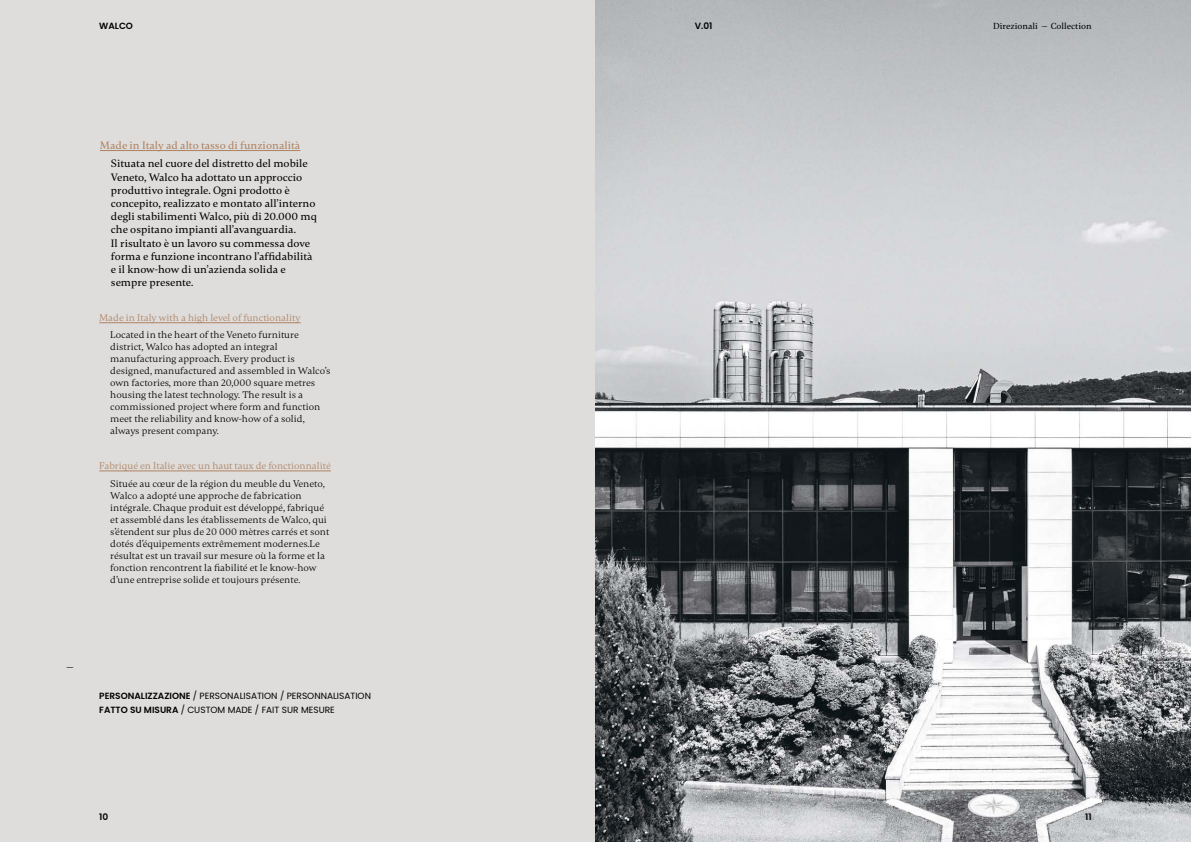
<style>
.page{position:relative;width:1191px;height:842px;background:#fff}
.page>*{position:absolute;margin:0;border:0;box-sizing:border-box;transform-origin:0 0}
.t1{font:500 11px/13.2px "Gambetta";color:#000}
.t2{font:500 11px "Gambetta";color:#af8262}
.t3{font:10px/12px "Gambetta";color:#000}
.t4{font:10px "Gambetta";color:#af8262}
.t5{font:9px/14px "Poppins";color:#000}
.t6{font:500 9px "Gambetta";color:#000}
.t7{font:600 9px "Poppins";color:#000}
.t8{font:300 9px "Poppins";color:#000}
.s1{font-weight:600}
</style>
<div class="page">
<div style="left:0;top:0;width:595px;height:842px;background:#dedddb"></div>
<img style="left:595px;top:0;width:596px;height:842px">
<hr style="left:100px;top:150px;width:200px;height:1px;background:#af8262">
<hr style="left:99px;top:322px;width:202px;height:1px;background:#af8262">
<hr style="left:99px;top:471px;width:232px;height:1px;background:#af8262">
<p class="t7" style="left:99px;top:20px;width:35px">WALCO</p>
<p class="t7" style="left:694px;top:20px;width:19px">V.01</p>
<p class="t6" style="left:993px;top:20px;width:100px">Direzionali — Collection</p>
<p class="t2" style="left:100px;top:138px;width:202px">Made in Italy ad alto tasso di funzionalità</p>
<p class="t1" style="left:111px;top:157px;width:207px">Situata nel cuore del distretto del mobile Veneto, Walco ha adottato un approccio produttivo integrale. Ogni prodotto è concepito, realizzato e montato all’interno degli stabilimenti Walco, più di 20.000 mq che ospitano impianti all’avanguardia.<br>Il risultato è un lavoro su commessa dove forma e funzione incontrano l’affidabilità e il know-how di un’azienda solida e sempre presente.</p>
<p class="t4" style="left:99px;top:312px;width:203px">Made in Italy with a high level of functionality</p>
<p class="t3" style="left:110px;top:329px;width:222px">Located in the heart of the Veneto furniture district, Walco has adopted an integral manufacturing approach. Every product is designed, manufactured and assembled in Walco’s own factories, more than 20,000 square metres housing the latest technology. The result is a commissioned project where form and function meet the reliability and know-how of a solid, always present company.</p>
<p class="t4" style="left:99px;top:460px;width:233px">Fabriqué en Italie avec un haut taux de fonctionnalité</p>
<p class="t3" style="left:110px;top:477px;width:221px">Située au cœur de la région du meuble du Veneto, Walco a adopté une approche de fabrication intégrale. Chaque produit est développé, fabriqué et assemblé dans les établissements de Walco, qui s’étendent sur plus de 20 000 mètres carrés et sont dotés d’équipements extrêmement modernes.Le résultat est un travail sur mesure où la forme et la fonction rencontrent la fiabilité et le know-how d’une entreprise solide et toujours présente.</p>
<p class="t8" style="left:66px;top:662px;width:9px">—</p>
<p class="t5" style="left:99px;top:688px;width:273px"><span class="s1">PERSONALIZZAZIONE</span> / PERSONALISATION / PERSONNALISATION<br><span class="s1">FATTO SU MISURA</span> / CUSTOM MADE / FAIT SUR MESURE</p>
<p class="t7" style="left:99px;top:811px;width:11px">10</p>
<p class="t7" style="left:1085px;top:811px;width:8px">11</p>
</div>
